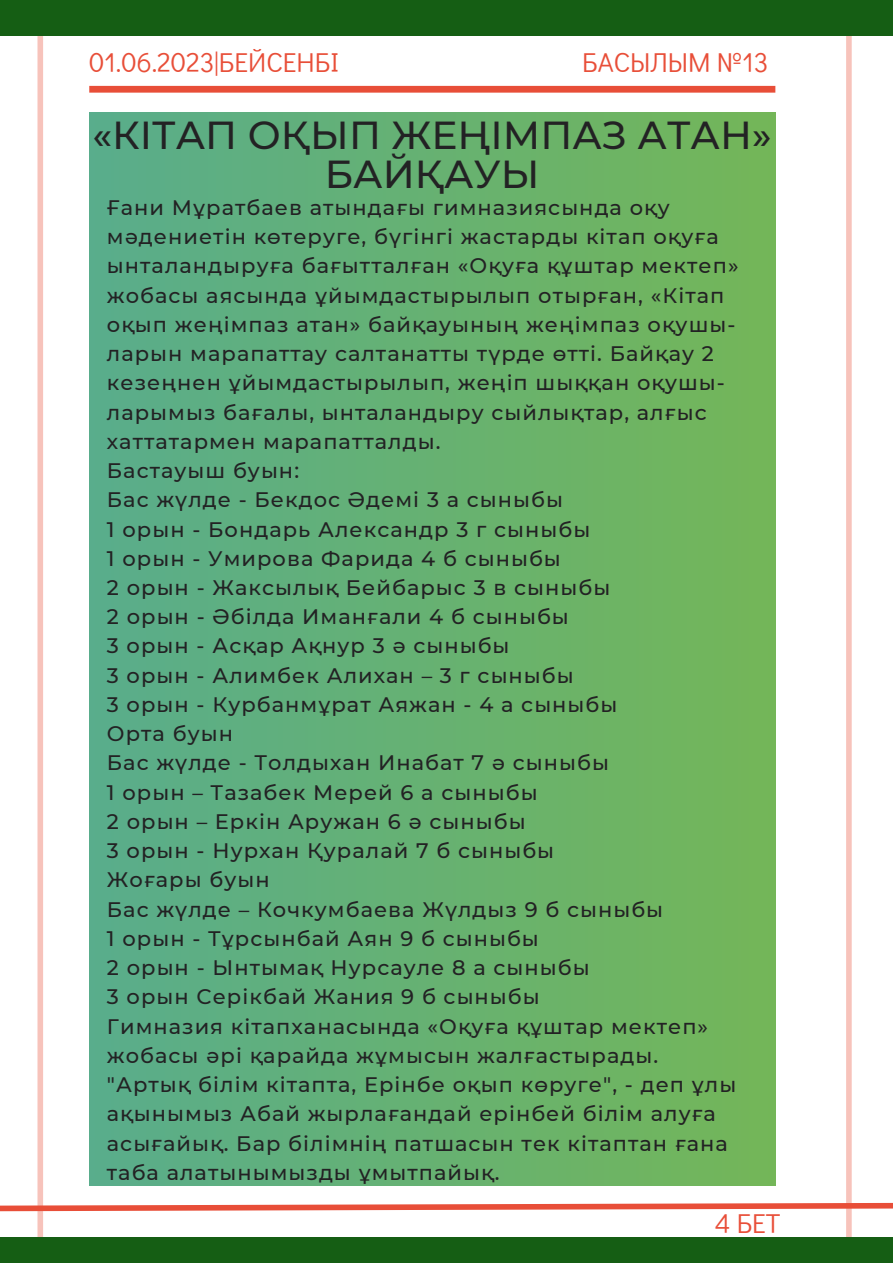
<style>
.page{position:relative;width:893px;height:1264px;background:#fff}
.page>*{position:absolute;margin:0;border:0;box-sizing:border-box;transform-origin:0 0}
.t1{font:500 39px/38.2px "Montserrat";color:#232224;text-align:center}
.t2{font:27.3px "Didact Gothic";color:#e84e38}
.t3{font:500 21px/29.2px "Montserrat";letter-spacing:.05em;color:#232224}
</style>
<div class="page">
<div style="left:37px;top:0;width:6px;height:1262px;background:#f7c3bb"></div>
<div style="left:846px;top:0;width:5px;height:1262px;background:#f7c3bb"></div>
<div style="left:89px;top:86px;width:686px;height:7px;background:#e84e38"></div>
<svg style="left:0;top:1200px;width:892px;height:14px"></svg>
<div style="left:89px;top:113px;width:686px;height:1072px;background:linear-gradient(to right,#59ad8c,#74b658)"></div>
<div style="left:0;top:0;width:892px;height:36px;background:#155e14"></div>
<div style="left:0;top:1236px;width:892px;height:26px;background:#155e14"></div>
<p class="t2" style="left:89px;top:44px;width:251px">01.06.2023|БЕЙСЕНБІ</p>
<p class="t2" style="left:582px;top:44px;width:187px">БАСЫЛЫМ №13</p>
<p class="t1" style="left:93px;top:116px;width:680px">«КІТАП ОҚЫП ЖЕҢІМПАЗ АТАН»<br>БАЙҚАУЫ</p>
<p class="t3" style="left:107px;top:193px;width:633px">Ғани Мұратбаев атындағы гимназиясында оқу мәдениетін көтеруге, бүгінгі жастарды кітап оқуға ынталандыруға бағытталған «Оқуға құштар мектеп» жобасы аясында ұйымдастырылып отырған, «Кітап оқып жеңімпаз атан» байқауының жеңімпаз оқушы&shy;ларын марапаттау салтанатты түрде өтті. Байқау 2 кезеңнен ұйымдастырылып, жеңіп шыққан оқушы&shy;ларымыз бағалы, ынталандыру сыйлықтар, алғыс хаттатармен марапатталды.</p>
<p class="t3" style="left:107px;top:456px;width:194px">Бастауыш буын:</p>
<p class="t3" style="left:107px;top:485px;width:457px">Бас жүлде - Бекдос Әдемі 3 а сыныбы</p>
<p class="t3" style="left:107px;top:514px;width:485px">1 орын - Бондарь Александр 3 г сыныбы</p>
<p class="t3" style="left:107px;top:543px;width:455px">1 орын - Умирова Фарида 4 б сыныбы</p>
<p class="t3" style="left:107px;top:573px;width:505px">2 орын - Жаксылық Бейбарыс 3 в сыныбы</p>
<p class="t3" style="left:107px;top:602px;width:463px">2 орын - Әбілда Иманғали 4 б сыныбы</p>
<p class="t3" style="left:107px;top:631px;width:404px">3 орын - Асқар Ақнур 3 ә сыныбы</p>
<p class="t3" style="left:107px;top:660px;width:468px">3 орын - Алимбек Алихан – 3 г сыныбы</p>
<p class="t3" style="left:107px;top:689px;width:512px">3 орын - Курбанмұрат Аяжан - 4 а сыныбы</p>
<p class="t3" style="left:107px;top:719px;width:127px">Орта буын</p>
<p class="t3" style="left:107px;top:748px;width:503px">Бас жүлде - Толдыхан Инабат 7 ә сыныбы</p>
<p class="t3" style="left:107px;top:777px;width:432px">1 орын – Тазабек Мерей 6 а сыныбы</p>
<p class="t3" style="left:107px;top:806px;width:420px">2 орын – Еркін Аружан 6 ә сыныбы</p>
<p class="t3" style="left:107px;top:836px;width:449px">3 орын - Нурхан Қуралай 7 б сыныбы</p>
<p class="t3" style="left:107px;top:865px;width:164px">Жоғары буын</p>
<p class="t3" style="left:107px;top:894px;width:558px">Бас жүлде – Кочкумбаева Жүлдыз 9 б сыныбы</p>
<p class="t3" style="left:107px;top:923px;width:433px">1 орын - Тұрсынбай Аян 9 б сыныбы</p>
<p class="t3" style="left:107px;top:952px;width:484px">2 орын - Ынтымақ Нурсауле 8 а сыныбы</p>
<p class="t3" style="left:107px;top:982px;width:434px">3 орын Серікбай Жания 9 б сыныбы</p>
<p class="t3" style="left:107px;top:1011px;width:631px">Гимназия кітапханасында «Оқуға құштар мектеп» жобасы әрі қарайда жұмысын жалғастырады. "Артық білім кітапта, Ерінбе оқып көруге", - деп ұлы ақынымыз Абай жырлағандай ерінбей білім алуға асығайық. Бар білімнің патшасын тек кітаптан ғана таба алатынымызды ұмытпайық.</p>
<p class="t2" style="left:715px;top:1203px;width:67px">4 БЕТ</p>
</div>
